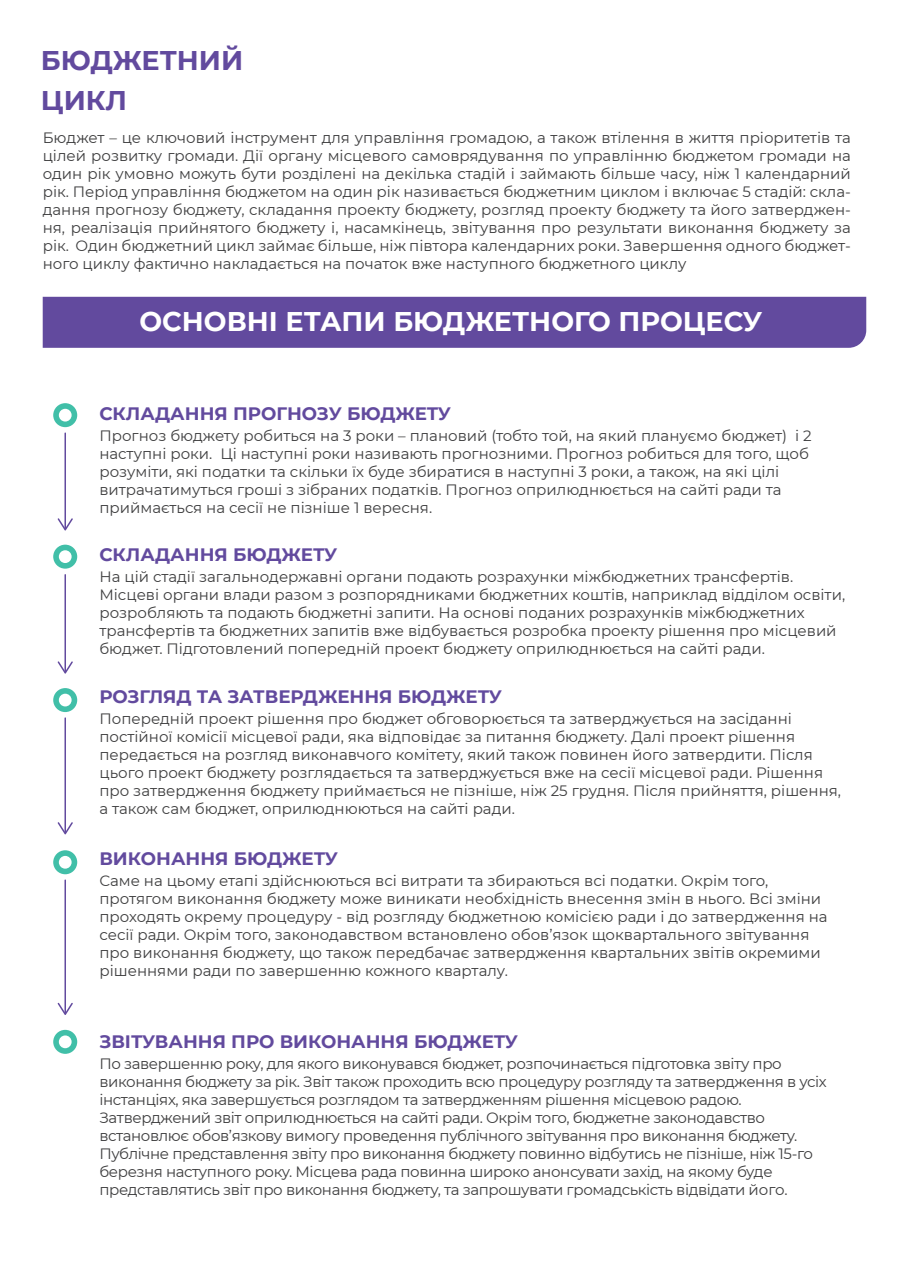
<style>
.page{position:relative;width:902px;height:1280px;background:#fff}
.page>*{position:absolute;margin:0;border:0;box-sizing:border-box;transform-origin:0 0}
.t1{font:700 27px "Montserrat";color:#fff}
.t2{font:700 27px/39.9px "Montserrat";color:#624a9e}
.t3{font:700 18px "Montserrat";color:#624a9e}
.t4{font:15px/18px "Montserrat";color:#3e3e3f}
.t5{font:15px/18px "Montserrat";letter-spacing:-.025em;color:#3e3e3f}
</style>
<div class="page">
<div style="left:53px;top:403px;width:24px;height:24px;background:#41bfa8;border-radius:50%"></div>
<div style="left:59px;top:409px;width:13px;height:12px;background:#fff;border-radius:50%"></div>
<div style="left:53px;top:545px;width:24px;height:24px;background:#41bfa8;border-radius:50%"></div>
<div style="left:59px;top:550px;width:13px;height:13px;background:#fff;border-radius:50%"></div>
<div style="left:53px;top:688px;width:24px;height:24px;background:#41bfa8;border-radius:50%"></div>
<div style="left:59px;top:694px;width:13px;height:12px;background:#fff;border-radius:50%"></div>
<div style="left:53px;top:850px;width:24px;height:24px;background:#41bfa8;border-radius:50%"></div>
<div style="left:59px;top:856px;width:13px;height:13px;background:#fff;border-radius:50%"></div>
<div style="left:53px;top:1030px;width:24px;height:24px;background:#41bfa8;border-radius:50%"></div>
<div style="left:59px;top:1035px;width:13px;height:13px;background:#fff;border-radius:50%"></div>
<div style="left:43px;top:297px;width:823px;height:51px;background:#624a9e"></div>
<hr style="left:64px;top:433px;width:2px;height:96px;background:#624a9e">
<svg style="left:58px;top:518px;width:15px;height:12px"></svg>
<hr style="left:64px;top:575px;width:2px;height:97px;background:#624a9e">
<svg style="left:58px;top:661px;width:15px;height:13px"></svg>
<hr style="left:64px;top:718px;width:2px;height:114px;background:#624a9e">
<svg style="left:58px;top:822px;width:15px;height:12px"></svg>
<hr style="left:64px;top:880px;width:2px;height:133px;background:#624a9e">
<svg style="left:58px;top:1003px;width:15px;height:12px"></svg>
<h1 class="t2" style="left:41px;top:40px;width:204px">БЮДЖЕТНИЙ<br>ЦИКЛ</h1>
<p class="t4" style="left:43px;top:128px;width:809px;text-align:justify">Бюджет – це ключовий інструмент для управління громадою, а також втілення в життя пріоритетів та цілей розвитку громади. Дії органу місцевого самоврядування по управлінню бюджетом громади на один рік умовно можуть бути розділені на декілька стадій і займають більше часу, ніж 1 календарний рік. Період управління бюджетом на один рік називається бюджетним циклом і включає 5 стадій: скла&shy;дання прогнозу бюджету, складання проекту бюджету, розгляд проекту бюджету та його затверджен&shy;ня, реалізація прийнятого бюджету і, насамкінець, звітування про результати виконання бюджету за рік. Один бюджетний цикл займає більше, ніж півтора календарних роки. Завершення одного бюджет&shy;ного циклу фактично накладається на початок вже наступного бюджетного циклу</p>
<h1 class="t1" style="left:139px;top:302px;width:624px">ОСНОВНІ ЕТАПИ БЮДЖЕТНОГО ПРОЦЕСУ</h1>
<p class="t3" style="left:99px;top:400px;width:353px">СКЛАДАННЯ ПРОГНОЗУ БЮДЖЕТУ</p>
<p class="t4" style="left:99px;top:426px;width:713px">Прогноз бюджету робиться на 3 роки – плановий (тобто той, на який плануємо бюджет) і 2 наступні роки. Ці наступні роки називають прогнозними. Прогноз робиться для того, щоб розуміти, які податки та скільки їх буде збиратися в наступні 3 роки, а також, на які цілі витрачатимуться гроші з зібраних податків. Прогноз оприлюднюється на сайті ради та приймається на сесії не пізніше 1 вересня.</p>
<p class="t3" style="left:99px;top:542px;width:239px">СКЛАДАННЯ БЮДЖЕТУ</p>
<p class="t4" style="left:99px;top:567px;width:747px">На цій стадії загальнодержавні органи подають розрахунки міжбюджетних трансфертів.<br>Місцеві органи влади разом з розпорядниками бюджетних коштів, наприклад відділом освіти, розробляють та подають бюджетні запити. На основі поданих розрахунків міжбюджетних трансфертів та бюджетних запитів вже відбувається розробка проекту рішення про місцевий бюджет. Підготовлений попередній проект бюджету оприлюднюється на сайті ради.</p>
<p class="t3" style="left:99px;top:683px;width:404px">РОЗГЛЯД ТА ЗАТВЕРДЖЕННЯ БЮДЖЕТУ</p>
<p class="t4" style="left:99px;top:709px;width:743px">Попередній проект рішення про бюджет обговорюється та затверджується на засіданні постійної комісії місцевої ради, яка відповідає за питання бюджету. Далі проект рішення передається на розгляд виконавчого комітету, який також повинен його затвердити. Після цього проект бюджету розглядається та затверджується вже на сесії місцевої ради. Рішення про затвердження бюджету приймається не пізніше, ніж 25 грудня. Після прийняття, рішення, а також сам бюджет, оприлюднюються на сайті ради.</p>
<p class="t3" style="left:99px;top:846px;width:240px">ВИКОНАННЯ БЮДЖЕТУ</p>
<p class="t4" style="left:99px;top:871px;width:729px">Саме на цьому етапі здійснюються всі витрати та збираються всі податки. Окрім того, протягом виконання бюджету може виникати необхідність внесення змін в нього. Всі зміни проходять окрему процедуру - від розгляду бюджетною комісією ради і до затвердження на сесії ради. Окрім того, законодавством встановлено обов’язок щоквартального звітування про виконання бюджету, що також передбачає затвердження квартальних звітів окремими рішеннями ради по завершенню кожного кварталу.</p>
<p class="t3" style="left:99px;top:1028px;width:420px">ЗВІТУВАННЯ ПРО ВИКОНАННЯ БЮДЖЕТУ</p>
<p class="t5" style="left:99px;top:1054px;width:728px">По завершенню року, для якого виконувався бюджет, розпочинається підготовка звіту про виконання бюджету за рік. Звіт також проходить всю процедуру розгляду та затвердження в усіх інстанціях, яка завершується розглядом та затвердженням рішення місцевою радою.<br>Затверджений звіт оприлюднюється на сайті ради. Окрім того, бюджетне законодавство встановлює обов’язкову вимогу проведення публічного звітування про виконання бюджету.<br>Публічне представлення звіту про виконання бюджету повинно відбутись не пізніше, ніж 15-го березня наступного року. Місцева рада повинна широко анонсувати захід, на якому буде представлятись звіт про виконання бюджету, та запрошувати громадськість відвідати його.</p>
</div>
